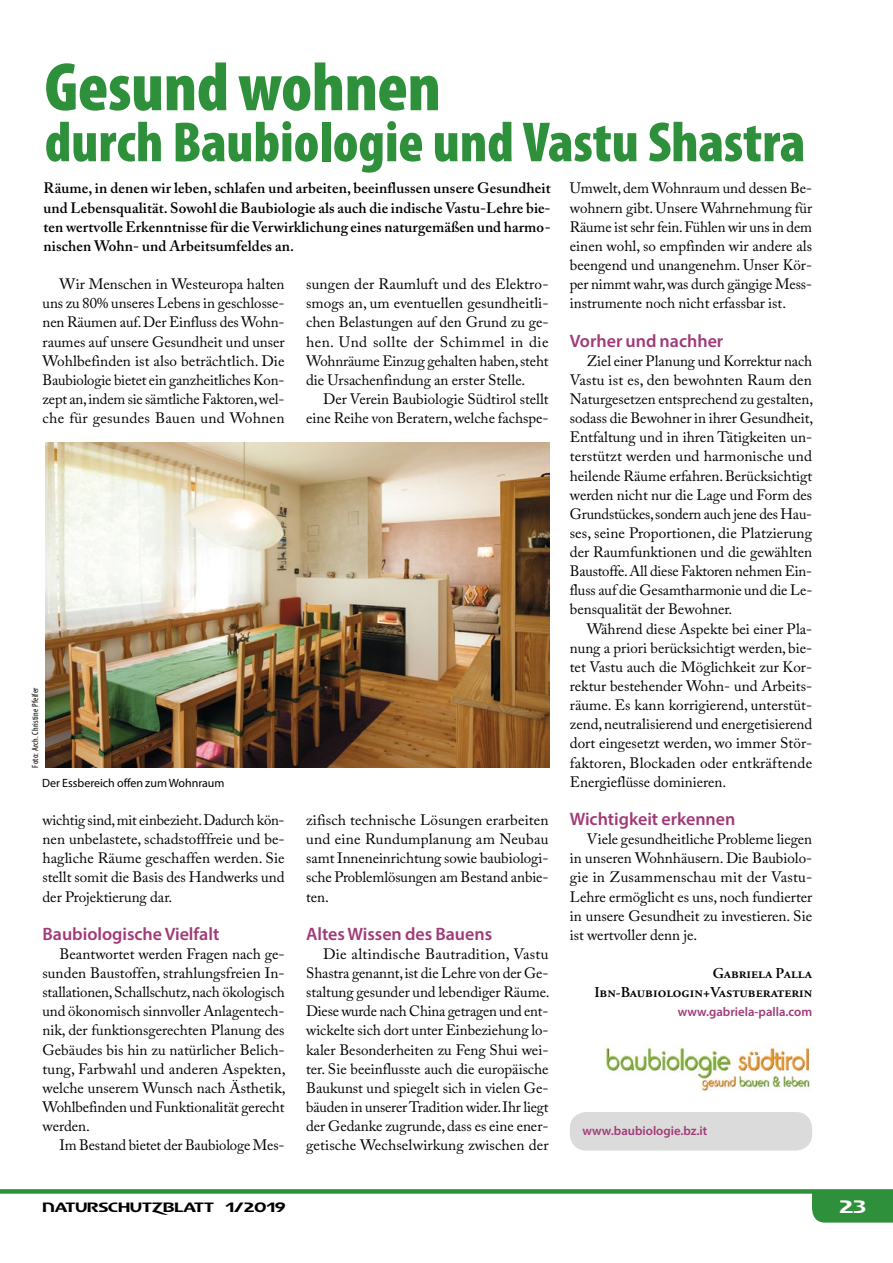
<style>
.page{position:relative;width:893px;height:1263px;background:#fff}
.page>*{position:absolute;margin:0;border:0;box-sizing:border-box;transform-origin:0 0}
.t1{font:900 condensed 69px "Myriad Pro";letter-spacing:-.005em;color:#2f903c}
.t2{font:900 condensed 57px "Myriad Pro";color:#2f903c}
.t3{font:600 18px "Myriad Pro";color:#a03a77}
.t4{font:18px "Logotypia Pro";color:#fff}
.t5{font:15px/19.2px "Adobe Caslon Pro";color:#000;text-align:justify}
.t6{font:600 15px/19.2px "Adobe Caslon Pro";letter-spacing:.01em;color:#000;text-align:justify}
.t7{font:600 15px/19.2px "Adobe Garamond Pro";color:#000;text-align:right}
.t8{font:13.5px "Logotypia Pro";color:#000}
.t9{font:600 12.75px "Myriad Pro";color:#a03a77}
.t10{font:12px "Myriad Pro";color:#000}
.t11{font:condensed 9px "Myriad Pro";letter-spacing:.025em;color:#000}
</style>
<div class="page">
<img style="left:45px;top:442px;width:504px;height:325px">
<div style="left:570px;top:1112px;width:242px;height:38px;background:#dcdbdc;border-radius:16px"></div>
<img style="left:603px;top:1047px;width:207px;height:44px">
<div style="left:812px;top:1194px;width:81px;height:28px;background:#2f903c"></div>
<div style="left:812px;top:1192px;width:10px;height:17px;background:#2f903c"></div>
<div style="left:0;top:1189px;width:893px;height:5px;background:#2f903c"></div>
<h1 class="t1" style="left:45px;top:43px;width:398px">Gesund wohnen</h1>
<h2 class="t2" style="left:45px;top:106px;width:762px">durch Baubiologie und Vastu Shastra</h2>
<p class="t6" style="left:44px;top:179px;width:509px">Räume, in denen wir leben, schlafen und arbeiten, beeinflussen unsere Gesundheit und Lebensqualität. Sowohl die Baubiologie als auch die indische Vastu-Lehre bie&shy;ten wertvolle Erkenntnisse für die Verwirklichung eines naturgemäßen und harmo&shy;nischen Wohn- und Arbeitsumfeldes an.</p>
<p class="t5" style="left:43px;top:274px;width:244px;text-indent:17px">Wir Menschen in Westeuropa halten uns zu 80% unseres Lebens in geschlosse&shy;nen Räumen auf. Der Einfluss des Wohn&shy;raumes auf unsere Gesundheit und unser Wohlbefinden ist also beträchtlich. Die Baubiologie bietet ein ganzheitliches Kon&shy;zept an, indem sie sämtliche Faktoren, wel&shy;che für gesundes Bauen und Wohnen</p>
<p class="t5" style="left:306px;top:274px;width:244px">sungen der Raumluft und des Elektro&shy;smogs an, um eventuellen gesundheitli&shy;chen Belastungen auf den Grund zu ge&shy;hen. Und sollte der Schimmel in die Wohnräume Einzug gehalten haben, steht die Ursachenfindung an erster Stelle.</p>
<p class="t5" style="left:306px;top:389px;width:244px;text-align:right">Der Verein Baubiologie Südtirol stellt eine Reihe von Beratern, welche fachspe-</p>
<p class="t11" style="left:30px;top:767px;width:81px;rotate:-90deg">Foto: Arch. Christine Pfeifer</p>
<p class="t10" style="left:42px;top:775px;width:184px">Der Essbereich offen zum Wohnraum</p>
<p class="t5" style="left:43px;top:810px;width:244px">wichtig sind, mit einbezieht. Dadurch kön&shy;nen unbelastete, schadstofffreie und be&shy;hagliche Räume geschaffen werden. Sie stellt somit die Basis des Handwerks und der Projektierung dar.</p>
<p class="t3" style="left:43px;top:922px;width:178px">Baubiologische Vielfalt</p>
<p class="t5" style="left:43px;top:944px;width:245px;text-align:left;text-indent:17px">Beantwortet werden Fragen nach ge&shy;sunden Baustoffen, strahlungsfreien In&shy;stallationen, Schallschutz, nach ökologisch und ökonomisch sinnvoller Anlagentech&shy;nik, der funktionsgerechten Planung des Gebäudes bis hin zu natürlicher Belich&shy;tung, Farbwahl und anderen Aspekten, welche unserem Wunsch nach Ästhetik, Wohlbefinden und Funktionalität gerecht werden.</p>
<p class="t5" style="left:60px;top:1135px;width:227px">Im Bestand bietet der Baubiologe Mes-</p>
<p class="t5" style="left:306px;top:810px;width:244px">zifisch technische Lösungen erarbeiten und eine Rundumplanung am Neubau samt Inneneinrichtung sowie baubiologi&shy;sche Problemlösungen am Bestand anbie&shy;ten.</p>
<p class="t3" style="left:306px;top:922px;width:188px">Altes Wissen des Bauens</p>
<p class="t5" style="left:306px;top:944px;width:245px;text-indent:17px">Die altindische Bautradition, Vastu Shastra genannt, ist die Lehre von der Ge&shy;staltung gesunder und lebendiger Räume.<br>Diese wurde nach China getragen und ent&shy;wickelte sich dort unter Einbeziehung lo&shy;kaler Besonderheiten zu Feng Shui wei&shy;ter. Sie beeinflusste auch die europäische Baukunst und spiegelt sich in vielen Ge&shy;bäuden in unserer Tradition wider. Ihr liegt der Gedanke zugrunde, dass es eine ener&shy;getische Wechselwirkung zwischen der</p>
<p class="t5" style="left:570px;top:179px;width:244px">Umwelt, dem Wohnraum und dessen Be&shy;wohnern gibt. Unsere Wahrnehmung für Räume ist sehr fein. Fühlen wir uns in dem einen wohl, so empfinden wir andere als beengend und unangenehm. Unser Kör&shy;per nimmt wahr, was durch gängige Mess&shy;instrumente noch nicht erfassbar ist.</p>
<p class="t3" style="left:570px;top:329px;width:155px">Vorher und nachher</p>
<p class="t5" style="left:570px;top:351px;width:245px;text-indent:17px">Ziel einer Planung und Korrektur nach Vastu ist es, den bewohnten Raum den Naturgesetzen entsprechend zu gestalten, sodass die Bewohner in ihrer Gesundheit, Entfaltung und in ihren Tätigkeiten un&shy;terstützt werden und harmonische und heilende Räume erfahren. Berücksichtigt werden nicht nur die Lage und Form des Grundstückes, sondern auch jene des Hau&shy;ses, seine Proportionen, die Platzierung der Raumfunktionen und die gewählten Baustoffe. All diese Faktoren nehmen Ein&shy;fluss auf die Gesamtharmonie und die Le&shy;bensqualität der Bewohner.</p>
<p class="t5" style="left:570px;top:619px;width:244px;text-indent:17px">Während diese Aspekte bei einer Pla&shy;nung a priori berücksichtigt werden, bie&shy;tet Vastu auch die Möglichkeit zur Kor&shy;rektur bestehender Wohn- und Arbeits&shy;räume. Es kann korrigierend, unterstüt&shy;zend, neutralisierend und energetisierend dort eingesetzt werden, wo immer Stör&shy;faktoren, Blockaden oder entkräftende Energieflüsse dominieren.</p>
<p class="t3" style="left:570px;top:807px;width:167px">Wichtigkeit erkennen</p>
<p class="t5" style="left:570px;top:829px;width:244px;text-indent:17px">Viele gesundheitliche Probleme liegen in unseren Wohnhäusern. Die Baubiolo&shy;gie in Zusammenschau mit der Vastu-Lehre ermöglicht es uns, noch fundierter in unsere Gesundheit zu investieren. Sie ist wertvoller denn je.</p>
<p class="t7" style="left:594px;top:964px;width:219px">Gabriela Palla<br>Ibn-Baubiologin+Vastuberaterin</p>
<p class="t9" style="left:678px;top:1004px;width:136px">www.gabriela-palla.com</p>
<p class="t9" style="left:582px;top:1122px;width:126px">www.baubiologie.bz.it</p>
<p class="t8" style="left:43px;top:1199px;width:244px">NATURSCHUTZBLATT 1/2019</p>
<p class="t4" style="left:839px;top:1195px;width:28px">23</p>
</div>
